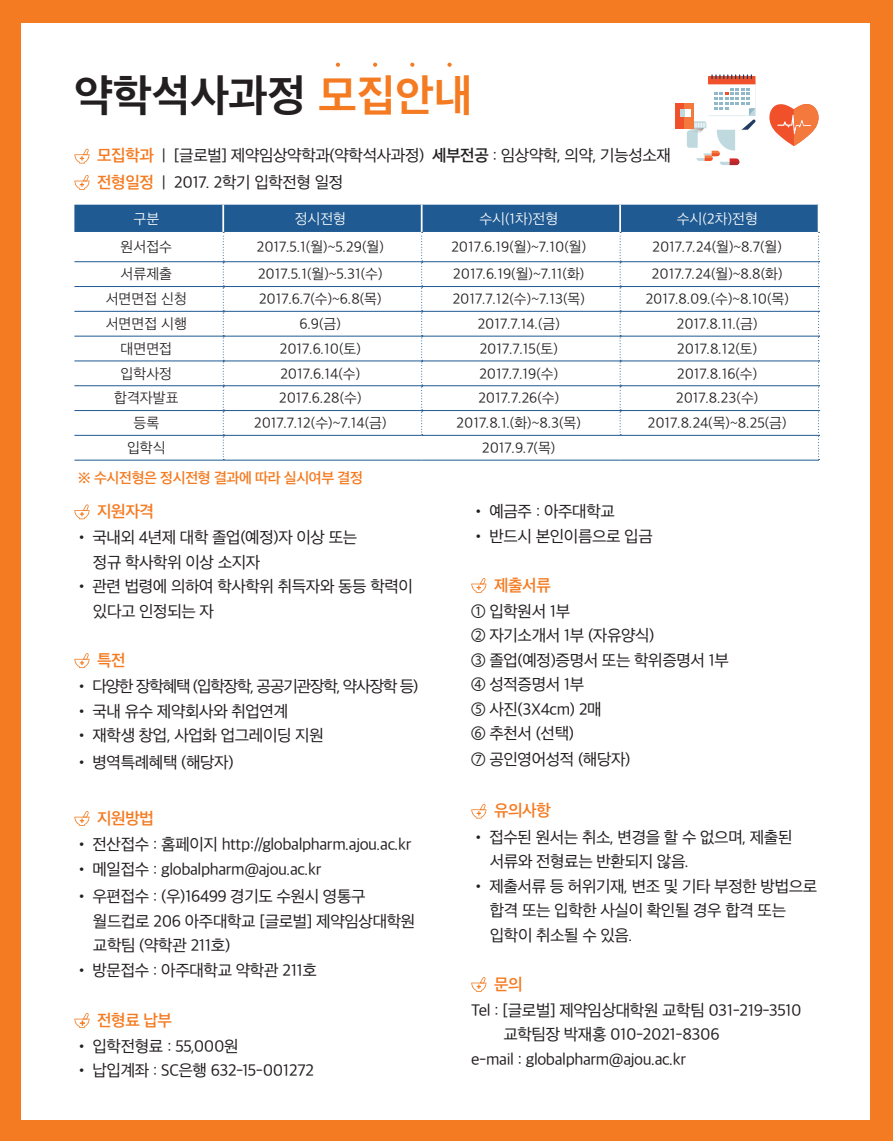
<style>
.page{position:relative;width:893px;height:1141px;background:#f47b21}
.page>*{position:absolute;margin:0;border:0;box-sizing:border-box;transform-origin:0 0}
.ÙÅÁ_Û{font:42px "SD Gothic Neoa g Bd";color:#231f20}
.ÙÅÁ_Û-2{font:15.75px/24.5px "SD Gothic Neoa d Rg";letter-spacing:-.025em;color:#231f20}
.ÙÅÁ_Û-3{font:15.75px "SD Gothic Neoa d Rg";letter-spacing:-.07em;color:#231f20}
.ÙÅÁ_Û-4{font:15.75px "SD Gothic Neoa f Sm";letter-spacing:-.025em;color:#f47b21}
.ÙÅÁ_Û-5{font:14px "SD Gothic Neoa c Lt";color:#231f20}
.ÙÅÁ_Û-6{font:14px "SD Gothic Neoa c Lt";color:#fff}
.t1{font:14px "SD Gothic Neoa f Sm";letter-spacing:-.025em;color:#f47b21}
.s1{color:#f47b21}
.s2{font-family:"SD Gothic Neoa f Sm";color:#f47b21}
.s3{font-family:"SD Gothic Neoa f Sm"}
</style>
<div class="page">
<div style="left:21px;top:24px;width:848px;height:1096px;background:#fff"></div>
<svg style="left:74px;top:504px;width:16px;height:15px"></svg>
<svg style="left:74px;top:653px;width:16px;height:15px"></svg>
<svg style="left:74px;top:811px;width:16px;height:15px"></svg>
<svg style="left:74px;top:1013px;width:16px;height:15px"></svg>
<svg style="left:471px;top:578px;width:15px;height:15px"></svg>
<svg style="left:471px;top:803px;width:15px;height:16px"></svg>
<svg style="left:471px;top:977px;width:15px;height:15px"></svg>
<svg style="left:769px;top:104px;width:50px;height:42px"></svg>
<div style="left:675px;top:99px;width:19px;height:30px;background:#f0512b"></div>
<div style="left:673px;top:93px;width:23px;height:10px;background:#fff"></div>
<svg style="left:680px;top:74px;width:76px;height:91px"></svg>
<svg style="left:336px;top:63px;width:4px;height:4px"></svg>
<svg style="left:373px;top:63px;width:4px;height:4px"></svg>
<svg style="left:410px;top:63px;width:4px;height:4px"></svg>
<svg style="left:447px;top:63px;width:5px;height:4px"></svg>
<svg style="left:74px;top:148px;width:16px;height:16px"></svg>
<svg style="left:74px;top:175px;width:16px;height:15px"></svg>
<svg style="left:74px;top:205px;width:746px;height:255px"></svg>
<hr style="left:74px;top:261px;width:149px;height:1px;background:#1f5a92">
<hr style="left:223px;top:261px;width:199px;height:1px;background:#1f5a92">
<hr style="left:422px;top:261px;width:198px;height:1px;background:#1f5a92">
<hr style="left:620px;top:261px;width:198px;height:1px;background:#1f5a92">
<hr style="left:74px;top:286px;width:149px;height:1px;background:#1f5a92">
<hr style="left:223px;top:286px;width:199px;height:1px;background:#1f5a92">
<hr style="left:422px;top:286px;width:198px;height:1px;background:#1f5a92">
<hr style="left:620px;top:286px;width:198px;height:1px;background:#1f5a92">
<hr style="left:74px;top:311px;width:149px;height:1px;background:#1f5a92">
<hr style="left:223px;top:311px;width:199px;height:1px;background:#1f5a92">
<hr style="left:422px;top:311px;width:198px;height:1px;background:#1f5a92">
<hr style="left:620px;top:311px;width:198px;height:1px;background:#1f5a92">
<hr style="left:74px;top:336px;width:149px;height:1px;background:#1f5a92">
<hr style="left:223px;top:336px;width:199px;height:1px;background:#1f5a92">
<hr style="left:422px;top:336px;width:198px;height:1px;background:#1f5a92">
<hr style="left:620px;top:336px;width:198px;height:1px;background:#1f5a92">
<hr style="left:74px;top:361px;width:149px;height:1px;background:#1f5a92">
<hr style="left:223px;top:361px;width:199px;height:1px;background:#1f5a92">
<hr style="left:422px;top:361px;width:198px;height:1px;background:#1f5a92">
<hr style="left:620px;top:361px;width:198px;height:1px;background:#1f5a92">
<hr style="left:74px;top:385px;width:149px;height:1px;background:#1f5a92">
<hr style="left:223px;top:385px;width:199px;height:1px;background:#1f5a92">
<hr style="left:422px;top:385px;width:198px;height:1px;background:#1f5a92">
<hr style="left:620px;top:385px;width:198px;height:1px;background:#1f5a92">
<hr style="left:74px;top:410px;width:149px;height:1px;background:#1f5a92">
<hr style="left:223px;top:410px;width:199px;height:1px;background:#1f5a92">
<hr style="left:422px;top:410px;width:198px;height:1px;background:#1f5a92">
<hr style="left:620px;top:410px;width:198px;height:1px;background:#1f5a92">
<hr style="left:74px;top:435px;width:149px;height:1px;background:#1f5a92">
<hr style="left:223px;top:435px;width:199px;height:1px;background:#1f5a92">
<hr style="left:422px;top:435px;width:198px;height:1px;background:#1f5a92">
<hr style="left:620px;top:435px;width:198px;height:1px;background:#1f5a92">
<hr style="left:74px;top:460px;width:149px;height:1px;background:#1f5a92">
<hr style="left:223px;top:460px;width:199px;height:1px;background:#1f5a92">
<hr style="left:422px;top:460px;width:198px;height:1px;background:#1f5a92">
<hr style="left:620px;top:460px;width:199px;height:1px;background:#1f5a92">
<p class="ÙÅÁ_Û" style="left:74px;top:74px;width:400px">약학석사과정 <span class="s1">모집안내</span></p>
<p class="ÙÅÁ_Û-2" style="left:97px;top:143px;width:575px"><span class="s2">모집학과</span> | [글로벌] 제약임상약학과(약학석사과정) <span class="s3">세부전공</span> : 임상약학, 의약, 기능성소재</p>
<p class="ÙÅÁ_Û-2" style="left:97px;top:170px;width:248px"><span class="s2">전형일정</span> | 2017. 2학기 입학전형 일정</p>
<p class="ÙÅÁ_Û-6" style="left:133px;top:211px;width:27px">구분</p>
<p class="ÙÅÁ_Û-6" style="left:295px;top:211px;width:53px">정시전형</p>
<p class="ÙÅÁ_Û-6" style="left:479px;top:211px;width:81px">수시(1차)전형</p>
<p class="ÙÅÁ_Û-6" style="left:677px;top:211px;width:83px">수시(2차)전형</p>
<p class="ÙÅÁ_Û-5" style="left:121px;top:240px;width:53px">원서접수</p>
<p class="ÙÅÁ_Û-5" style="left:256px;top:240px;width:129px">2017.5.1(월)~5.29(월)</p>
<p class="ÙÅÁ_Û-5" style="left:451px;top:240px;width:137px">2017.6.19(월)~7.10(월)</p>
<p class="ÙÅÁ_Û-5" style="left:652px;top:240px;width:131px">2017.7.24(월)~8.7(월)</p>
<p class="ÙÅÁ_Û-5" style="left:121px;top:267px;width:53px">서류제출</p>
<p class="ÙÅÁ_Û-5" style="left:258px;top:267px;width:126px">2017.5.1(월)~5.31(수)</p>
<p class="ÙÅÁ_Û-5" style="left:453px;top:267px;width:133px">2017.6.19(월)~7.11(화)</p>
<p class="ÙÅÁ_Û-5" style="left:652px;top:267px;width:132px">2017.7.24(월)~8.8(화)</p>
<p class="ÙÅÁ_Û-5" style="left:106px;top:292px;width:83px">서면면접 신청</p>
<p class="ÙÅÁ_Û-5" style="left:259px;top:292px;width:124px">2017.6.7(수)~6.8(목)</p>
<p class="ÙÅÁ_Û-5" style="left:452px;top:292px;width:134px">2017.7.12(수)~7.13(목)</p>
<p class="ÙÅÁ_Û-5" style="left:645px;top:292px;width:145px">2017.8.09.(수)~8.10(목)</p>
<p class="ÙÅÁ_Û-5" style="left:106px;top:317px;width:83px">서면면접 시행</p>
<p class="ÙÅÁ_Û-5" style="left:300px;top:317px;width:43px">6.9(금)</p>
<p class="ÙÅÁ_Û-5" style="left:477px;top:317px;width:84px">2017.7.14.(금)</p>
<p class="ÙÅÁ_Û-5" style="left:676px;top:317px;width:83px">2017.8.11.(금)</p>
<p class="ÙÅÁ_Û-5" style="left:121px;top:342px;width:53px">대면면접</p>
<p class="ÙÅÁ_Û-5" style="left:280px;top:342px;width:83px">2017.6.10(토)</p>
<p class="ÙÅÁ_Û-5" style="left:479px;top:342px;width:80px">2017.7.15(토)</p>
<p class="ÙÅÁ_Û-5" style="left:677px;top:342px;width:82px">2017.8.12(토)</p>
<p class="ÙÅÁ_Û-5" style="left:121px;top:366px;width:53px">입학사정</p>
<p class="ÙÅÁ_Û-5" style="left:280px;top:366px;width:82px">2017.6.14(수)</p>
<p class="ÙÅÁ_Û-5" style="left:479px;top:366px;width:81px">2017.7.19(수)</p>
<p class="ÙÅÁ_Û-5" style="left:677px;top:366px;width:82px">2017.8.16(수)</p>
<p class="ÙÅÁ_Û-5" style="left:114px;top:391px;width:66px">합격자발표</p>
<p class="ÙÅÁ_Û-5" style="left:279px;top:391px;width:84px">2017.6.28(수)</p>
<p class="ÙÅÁ_Û-5" style="left:478px;top:391px;width:83px">2017.7.26(수)</p>
<p class="ÙÅÁ_Û-5" style="left:676px;top:391px;width:84px">2017.8.23(수)</p>
<p class="ÙÅÁ_Û-5" style="left:133px;top:416px;width:27px">등록</p>
<p class="ÙÅÁ_Û-5" style="left:254px;top:416px;width:134px">2017.7.12(수)~7.14(금)</p>
<p class="ÙÅÁ_Û-5" style="left:456px;top:416px;width:126px">2017.8.1.(화)~8.3(목)</p>
<p class="ÙÅÁ_Û-5" style="left:647px;top:416px;width:141px">2017.8.24(목)~8.25(금)</p>
<p class="ÙÅÁ_Û-5" style="left:127px;top:441px;width:40px">입학식</p>
<p class="ÙÅÁ_Û-5" style="left:482px;top:441px;width:75px">2017.9.7(목)</p>
<p class="t1" style="left:78px;top:471px;width:286px">※ 수시전형은 정시전형 결과에 따라 실시여부 결정</p>
<p class="ÙÅÁ_Û-4" style="left:97px;top:504px;width:58px">지원자격</p>
<p class="ÙÅÁ_Û-2" style="left:93px;top:525px;width:266px;text-indent:-19px">• 국내외 4년제 대학 졸업(예정)자 이상 또는 정규 학사학위 이상 소지자</p>
<p class="ÙÅÁ_Û-2" style="left:93px;top:574px;width:322px;text-indent:-19px">• 관련 법령에 의하여 학사학위 취득자와 동등 학력이 있다고 인정되는 자</p>
<p class="ÙÅÁ_Û-4" style="left:97px;top:652px;width:30px">특전</p>
<p class="ÙÅÁ_Û-3" style="left:74px;top:679px;width:346px">• 다양한 장학혜택 (입학장학, 공공기관장학, 약사장학 등)</p>
<p class="ÙÅÁ_Û-2" style="left:74px;top:699px;width:215px">• 국내 유수 제약회사와 취업연계</p>
<p class="ÙÅÁ_Û-2" style="left:74px;top:723px;width:251px">• 재학생 창업, 사업화 업그레이딩 지원</p>
<p class="ÙÅÁ_Û-2" style="left:74px;top:750px;width:161px">• 병역특례혜택 (해당자)</p>
<p class="ÙÅÁ_Û-4" style="left:97px;top:810px;width:58px">지원방법</p>
<p class="ÙÅÁ_Û-2" style="left:74px;top:832px;width:339px">• 전산접수 : 홈페이지 http://globalpharm.ajou.ac.kr</p>
<p class="ÙÅÁ_Û-2" style="left:74px;top:857px;width:249px">• 메일접수 : globalpharm@ajou.ac.kr</p>
<p class="ÙÅÁ_Û-2" style="left:93px;top:884px;width:324px;text-indent:-19px">• 우편접수 : (우)16499 경기도 수원시 영통구 월드컵로 206 아주대학교 [글로벌] 제약임상대학원 교학팀 (약학관 211호)</p>
<p class="ÙÅÁ_Û-2" style="left:74px;top:958px;width:244px">• 방문접수 : 아주대학교 약학관 211호</p>
<p class="ÙÅÁ_Û-4" style="left:97px;top:1012px;width:76px">전형료 납부</p>
<p class="ÙÅÁ_Û-2" style="left:74px;top:1034px;width:166px">• 입학전형료 : 55,000원</p>
<p class="ÙÅÁ_Û-2" style="left:74px;top:1058px;width:241px">• 납입계좌 : SC은행 632-15-001272</p>
<p class="ÙÅÁ_Û-2" style="left:471px;top:499px;width:145px">• 예금주 : 아주대학교</p>
<p class="ÙÅÁ_Û-2" style="left:471px;top:524px;width:183px">• 반드시 본인이름으로 입금</p>
<p class="ÙÅÁ_Û-4" style="left:494px;top:577px;width:58px">제출서류</p>
<p class="ÙÅÁ_Û-2" style="left:471px;top:599px;width:100px">① 입학원서 1부</p>
<p class="ÙÅÁ_Û-2" style="left:471px;top:623px;width:185px">② 자기소개서 1부 (자유양식)</p>
<p class="ÙÅÁ_Û-2" style="left:471px;top:648px;width:259px">③ 졸업(예정)증명서 또는 학위증명서 1부</p>
<p class="ÙÅÁ_Û-2" style="left:471px;top:672px;width:115px">④ 성적증명서 1부</p>
<p class="ÙÅÁ_Û-2" style="left:471px;top:697px;width:132px">⑤ 사진(3X4cm) 2매</p>
<p class="ÙÅÁ_Û-2" style="left:471px;top:721px;width:104px">⑥ 추천서 (선택)</p>
<p class="ÙÅÁ_Û-2" style="left:471px;top:747px;width:161px">⑦ 공인영어성적 (해당자)</p>
<p class="ÙÅÁ_Û-4" style="left:494px;top:803px;width:58px">유의사항</p>
<p class="ÙÅÁ_Û-2" style="left:490px;top:825px;width:304px;text-indent:-19px">• 접수된 원서는 취소, 변경을 할 수 없으며, 제출된 서류와 전형료는 반환되지 않음.</p>
<p class="ÙÅÁ_Û-2" style="left:490px;top:874px;width:329px;text-indent:-19px">• 제출서류 등 허위기재, 변조 및 기타 부정한 방법으로 합격 또는 입학한 사실이 확인될 경우 합격 또는 입학이 취소될 수 있음.</p>
<p class="ÙÅÁ_Û-4" style="left:494px;top:976px;width:30px">문의</p>
<p class="ÙÅÁ_Û-2" style="left:471px;top:998px;width:332px">Tel : [글로벌] 제약임상대학원 교학팀 031-219-3510</p>
<p class="ÙÅÁ_Û-2" style="left:503px;top:1022px;width:218px">교학팀장 박재홍 010-2021-8306</p>
<p class="ÙÅÁ_Û-2" style="left:471px;top:1047px;width:216px">e-mail : globalpharm@ajou.ac.kr</p>
</div>
